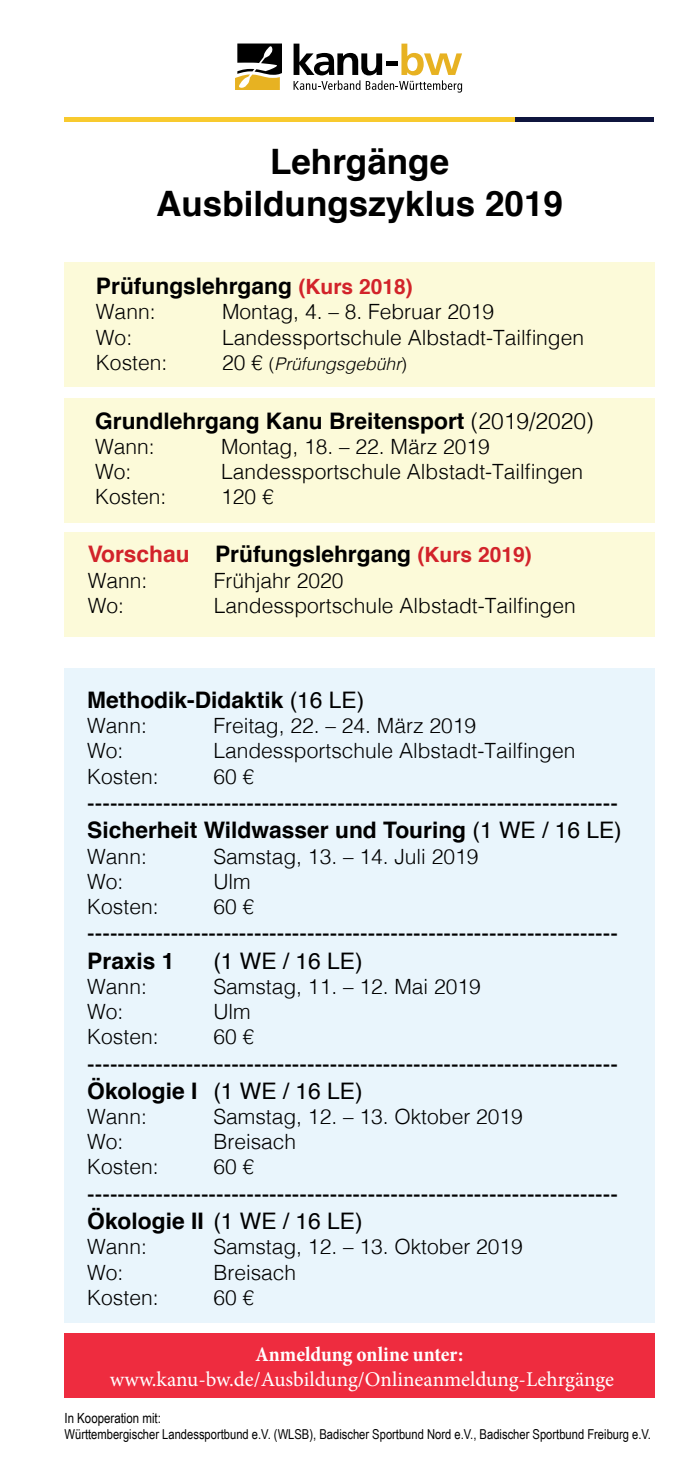
<style>
.page{position:relative;width:700px;height:1474px;background:#fff}
.page>*{position:absolute;margin:0;border:0;box-sizing:border-box;transform-origin:0 0}
.t1{font:700 35px/42px "Helvetica";color:#000;text-align:center}
.t2{font:22.75px/27.3px "Helvetica";color:#000}
.t3{font:700 22.75px "Helvetica";color:#000}
.t4{font:300 21px "Helvetica";color:#000}
.t5{font:21px "Minion Pro";color:#fff}
.t6{font:700 condensed 21px "Minion Pro";color:#fff}
.t7{font:italic 300 17.5px "Helvetica";color:#000}
.t8{font:14px "Arial Narrow";color:#000}
.t9{font:13.65px "Arial Narrow";color:#000}
.s1{font-size:21px;color:#d2232a}
.s2{font-style:normal;font-size:21px}
.s3{font-style:normal}
.s4{font-weight:300}
.s5{color:#d2232a}
.s6{font-weight:400}
.s7{font-weight:700}
</style>
<div class="page">
<div style="left:64px;top:398px;width:590px;height:124px;background:#fcfad9"></div>
<div style="left:64px;top:262px;width:590px;height:125px;background:#fcfad9"></div>
<div style="left:64px;top:668px;width:590px;height:654px;background:#e9f5fc"></div>
<div style="left:64px;top:1333px;width:590px;height:64px;background:#ee2c3f"></div>
<svg style="left:293px;top:44px;width:169px;height:49px"></svg>
<svg style="left:235px;top:44px;width:47px;height:46px"></svg>
<div style="left:64px;top:117px;width:474px;height:5px;background:#f8ca2e"></div>
<div style="left:514px;top:117px;width:139px;height:5px;background:#0f153e"></div>
<div style="left:64px;top:532px;width:590px;height:104px;background:#fcfad9"></div>
<h1 class="t1" style="left:156px;top:141px;width:408px">Lehrgänge<br>Ausbildungszyklus 2019</h1>
<p class="t3" style="left:96px;top:268px;width:318px">Prüfungslehrgang <span class="s1">(Kurs 2018)</span></p>
<p class="t4" style="left:96px;top:294px;width:61px">Wann:</p>
<p class="t4" style="left:222px;top:294px;width:273px">Montag, 4. – 8. Februar 2019</p>
<p class="t4" style="left:96px;top:319px;width:38px">Wo:</p>
<p class="t4" style="left:222px;top:319px;width:363px">Landessportschule Albstadt-Tailfingen</p>
<p class="t4" style="left:96px;top:344px;width:73px">Kosten:</p>
<p class="t7" style="left:222px;top:349px;width:186px"><span class="s2">20 €</span> <span class="s3">(</span>Prüfungsgebühr<span class="s3">)</span></p>
<p class="t3" style="left:95px;top:402px;width:500px">Grundlehrgang Kanu Breitensport <span class="s4">(2019/2020)</span></p>
<p class="t4" style="left:95px;top:428px;width:61px">Wann:</p>
<p class="t4" style="left:221px;top:428px;width:270px">Montag, 18. – 22. März 2019</p>
<p class="t4" style="left:95px;top:454px;width:38px">Wo:</p>
<p class="t4" style="left:221px;top:454px;width:363px">Landessportschule Albstadt-Tailfingen</p>
<p class="t4" style="left:95px;top:479px;width:73px">Kosten:</p>
<p class="t4" style="left:221px;top:479px;width:54px">120 €</p>
<p class="t3" style="left:88px;top:536px;width:445px"><span class="s5">Vorschau</span> Prüfungslehrgang <span class="s1">(Kurs 2019)</span></p>
<p class="t4" style="left:88px;top:562px;width:61px">Wann:</p>
<p class="t4" style="left:214px;top:562px;width:131px">Frühjahr 2020</p>
<p class="t4" style="left:88px;top:587px;width:38px">Wo:</p>
<p class="t4" style="left:214px;top:587px;width:363px">Landessportschule Albstadt-Tailfingen</p>
<p class="t3" style="left:87px;top:681px;width:278px">Methodik-Didaktik <span class="s6">(16 LE)</span></p>
<p class="t4" style="left:87px;top:708px;width:61px">Wann:</p>
<p class="t4" style="left:213px;top:708px;width:264px">Freitag, 22. – 24. März 2019</p>
<p class="t4" style="left:87px;top:733px;width:38px">Wo:</p>
<p class="t4" style="left:213px;top:733px;width:363px">Landessportschule Albstadt-Tailfingen</p>
<p class="t4" style="left:87px;top:758px;width:73px">Kosten:</p>
<p class="t4" style="left:213px;top:758px;width:42px">60 €</p>
<p class="t2" style="left:87px;top:790px;width:536px">----------------------------------------------------------------------<br><span class="s7">Sicherheit Wildwasser und Touring</span> (1 WE / 16 LE)</p>
<p class="t4" style="left:87px;top:838px;width:61px">Wann:</p>
<p class="t4" style="left:213px;top:838px;width:266px">Samstag, 13. – 14. Juli 2019</p>
<p class="t4" style="left:87px;top:863px;width:38px">Wo:</p>
<p class="t4" style="left:213px;top:863px;width:39px">Ulm</p>
<p class="t4" style="left:87px;top:888px;width:73px">Kosten:</p>
<p class="t4" style="left:213px;top:888px;width:42px">60 €</p>
<p class="t2" style="left:87px;top:920px;width:532px">----------------------------------------------------------------------</p>
<p class="t3" style="left:87px;top:942px;width:89px">Praxis 1</p>
<p class="t2" style="left:213px;top:947px;width:151px">(1 WE / 16 LE)</p>
<p class="t4" style="left:87px;top:968px;width:61px">Wann:</p>
<p class="t4" style="left:213px;top:968px;width:269px">Samstag, 11. – 12. Mai 2019</p>
<p class="t4" style="left:87px;top:993px;width:38px">Wo:</p>
<p class="t4" style="left:213px;top:993px;width:39px">Ulm</p>
<p class="t4" style="left:87px;top:1018px;width:73px">Kosten:</p>
<p class="t4" style="left:213px;top:1018px;width:42px">60 €</p>
<p class="t2" style="left:87px;top:1050px;width:532px">----------------------------------------------------------------------<br><span class="s7">Ökologie I</span> (1 WE / 16 LE)</p>
<p class="t4" style="left:87px;top:1098px;width:61px">Wann:</p>
<p class="t4" style="left:213px;top:1098px;width:311px">Samstag, 12. – 13. Oktober 2019</p>
<p class="t4" style="left:87px;top:1123px;width:38px">Wo:</p>
<p class="t4" style="left:213px;top:1123px;width:84px">Breisach</p>
<p class="t4" style="left:87px;top:1149px;width:73px">Kosten:</p>
<p class="t4" style="left:213px;top:1149px;width:42px">60 €</p>
<p class="t2" style="left:87px;top:1180px;width:532px">----------------------------------------------------------------------<br><span class="s7">Ökologie II</span> (1 WE / 16 LE)</p>
<p class="t4" style="left:87px;top:1228px;width:61px">Wann:</p>
<p class="t4" style="left:213px;top:1228px;width:311px">Samstag, 12. – 13. Oktober 2019</p>
<p class="t4" style="left:87px;top:1254px;width:38px">Wo:</p>
<p class="t4" style="left:213px;top:1254px;width:84px">Breisach</p>
<p class="t4" style="left:87px;top:1279px;width:73px">Kosten:</p>
<p class="t4" style="left:213px;top:1279px;width:42px">60 €</p>
<p class="t6" style="left:255px;top:1339px;width:209px">Anmeldung online unter:</p>
<p class="t5" style="left:110px;top:1365px;width:505px">www.kanu-bw.de/Ausbildung/Onlineanmeldung-Lehrgänge</p>
<p class="t8" style="left:64px;top:1407px;width:98px">In Kooperation mit:</p>
<p class="t9" style="left:64px;top:1424px;width:588px">Württembergischer Landessportbund e.V. (WLSB), Badischer Sportbund Nord e.V., Badischer Sportbund Freiburg e.V.</p>
</div>
